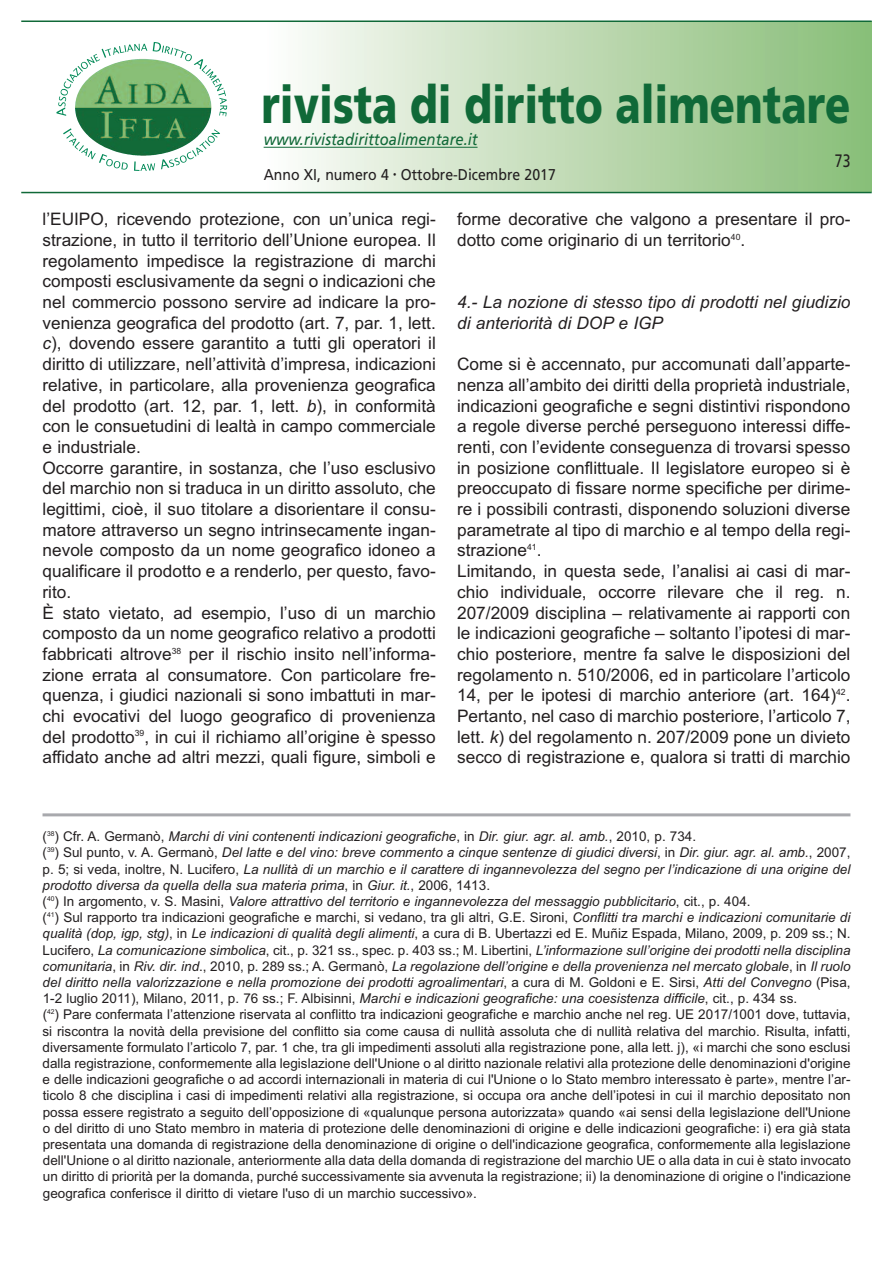
<style>
.page{position:relative;width:893px;height:1263px;background:#fff}
.page>*{position:absolute;margin:0;border:0;box-sizing:border-box;transform-origin:0 0}
.t1{font:900 52.5px "Frutiger";color:#106938;scale:.79 1}
.t2{font:18px "Frutiger";color:#231f20;scale:.78 1}
.t3{font:17.25px/20.7px "Arial";color:#231f20}
.t4{font:italic 17.25px/20.7px "Arial";color:#231f20}
.t5{font:italic 16.5px "Frutiger";color:#106938;scale:.9 1}
.t6{font:15.6px "Frutiger";color:#231f20;scale:.9 1}
.t7{font:13.5px/16.2px "Arial";color:#231f20}
.s1{font-style:italic}
</style>
<div class="page">
<div style="left:264px;top:21px;width:608px;height:170px;background:linear-gradient(to right,#fdfcfa,#87bc76)"></div>
<hr style="left:21px;top:21px;width:851px;height:1px;background:#106938">
<hr style="left:21px;top:192px;width:851px;height:1px;background:#106938">
<hr style="left:264px;top:147px;width:214px;height:1px;background:#106938">
<hr style="left:43px;top:813px;width:807px;height:3px;background:#a8a9ad">
<img style="left:147px;top:59px;width:6px;height:37px">
<svg style="left:63px;top:128px;width:65px;height:42px"></svg>
<svg style="left:134px;top:161px;width:21px;height:10px"></svg>
<svg style="left:161px;top:129px;width:59px;height:40px"></svg>
<svg style="left:56px;top:44px;width:91px;height:72px"></svg>
<svg style="left:153px;top:42px;width:74px;height:74px"></svg>
<h1 class="t1" style="left:262px;top:84px;width:747px">rivista di diritto alimentare</h1>
<p class="t5" style="left:264px;top:133px;width:239px">www.rivistadirittoalimentare.it</p>
<p class="t6" style="left:264px;top:168px;width:326px">Anno XI, numero 4 <sup>•</sup> Ottobre-Dicembre 2017</p>
<h2 class="t2" style="left:835px;top:153px;width:22px">73</h2>
<p class="t3" style="left:43px;top:209px;width:395px">l’eUIPO, ricevendo protezione, con un’unica regi&shy;strazione, in tutto il territorio dell’Unione europea. Il regolamento impedisce la registrazione di marchi composti esclusivamente da segni o indicazioni che nel commercio possono servire ad indicare la pro&shy;venienza geografica del prodotto (art. 7, par. 1, lett. <span class="s1">c</span>), dovendo essere garantito a tutti gli operatori il diritto di utilizzare, nell’attività d’impresa, indicazioni relative, in particolare, alla provenienza geografica del prodotto (art. 12, par. 1, lett. <span class="s1">b</span>), in conformità con le consuetudini di lealtà in campo commerciale e industriale.<br>Occorre garantire, in sostanza, che l’uso esclusivo del marchio non si traduca in un diritto assoluto, che legittimi, cioè, il suo titolare a disorientare il consu&shy;matore attraverso un segno intrinsecamente ingan&shy;nevole composto da un nome geografico idoneo a qualificare il prodotto e a renderlo, per questo, favo&shy;rito.<br>È stato vietato, ad esempio, l’uso di un marchio composto da un nome geografico relativo a prodotti fabbricati altrove<sup>38</sup> per il rischio insito nell’informa&shy;zione errata al consumatore. Con particolare fre&shy;quenza, i giudici nazionali si sono imbattuti in mar&shy;chi evocativi del luogo geografico di provenienza del prodotto<sup>39</sup>, in cui il richiamo all’origine è spesso affidato anche ad altri mezzi, quali figure, simboli e</p>
<p class="t3" style="left:457px;top:209px;width:395px">forme decorative che valgono a presentare il pro&shy;dotto come originario di un territorio<sup>40</sup>.</p>
<p class="t4" style="left:457px;top:292px;width:395px">4.- La nozione di stesso tipo di prodotti nel giudizio di anteriorità di DOP e IGP</p>
<p class="t3" style="left:457px;top:354px;width:395px">Come si è accennato, pur accomunati dall’apparte&shy;nenza all’ambito dei diritti della proprietà industriale, indicazioni geografiche e segni distintivi rispondono a regole diverse perché perseguono interessi diffe&shy;renti, con l’evidente conseguenza di trovarsi spesso in posizione conflittuale. Il legislatore europeo si è preoccupato di fissare norme specifiche per dirime&shy;re i possibili contrasti, disponendo soluzioni diverse parametrate al tipo di marchio e al tempo della regi&shy;strazione<sup>41</sup>.<br>Limitando, in questa sede, l’analisi ai casi di mar&shy;chio individuale, occorre rilevare che il reg. n.<br>207/2009 disciplina – relativamente ai rapporti con le indicazioni geografiche – soltanto l’ipotesi di mar&shy;chio posteriore, mentre fa salve le disposizioni del regolamento n. 510/2006, ed in particolare l’articolo 14, per le ipotesi di marchio anteriore (art. 164)<sup>42</sup>.<br>Pertanto, nel caso di marchio posteriore, l’articolo 7, lett. <span class="s1">k</span>) del regolamento n. 207/2009 pone un divieto secco di registrazione e, qualora si tratti di marchio</p>
<p class="t7" style="left:43px;top:828px;width:810px">(<sup>38</sup>) Cfr. A. Germanò, <span class="s1">Marchi di vini contenenti indicazioni geografiche</span>, in <span class="s1">Dir. giur. agr. al. amb.</span>, 2010, p. 734.<br>(<sup>39</sup>) Sul punto, v. A. Germanò, <span class="s1">Del latte e del vino: breve commento a cinque sentenze di giudici diversi</span>, in <span class="s1">Dir. giur. agr. al. amb.</span>, 2007, p. 5; si veda, inoltre, N. Lucifero, <span class="s1">La nullità di un marchio e il carattere di ingannevolezza del segno per l’indicazione di una origine del prodotto diversa da quella della sua materia prima</span>, in <span class="s1">Giur. it.</span>, 2006, 1413.<br>(<sup>40</sup>) In argomento, v. S. Masini, <span class="s1">Valore attrattivo del territorio e ingannevolezza del messaggio pubblicitario</span>, cit., p. 404.<br>(<sup>41</sup>) Sul rapporto tra indicazioni geografiche e marchi, si vedano, tra gli altri, G.e. Sironi, <span class="s1">Conflitti tra marchi e indicazioni comunitarie di qualità (dop, igp, stg)</span>, in <span class="s1">Le indicazioni di qualità degli alimenti</span>, a cura di b. Ubertazzi ed e. Muñiz espada, Milano, 2009, p. 209 ss.; N.<br>Lucifero, <span class="s1">La comunicazione simbolica</span>, cit., p. 321 ss., spec. p. 403 ss.; M. Libertini, <span class="s1">L’informazione sull’origine dei prodotti nella disciplina comunitaria</span>, in <span class="s1">Riv. dir. ind</span>., 2010, p. 289 ss.; A. Germanò, <span class="s1">La regolazione dell’origine e della provenienza nel mercato globale</span>, in <span class="s1">Il ruolo del diritto nella valorizzazione e nella promozione dei prodotti agroalimentari</span>, a cura di M. Goldoni e e. Sirsi, <span class="s1">Atti del Convegno</span> (Pisa, 1-2 luglio 2011), Milano, 2011, p. 76 ss.; F. Albisinni, <span class="s1">Marchi e indicazioni geografiche: una coesistenza difficile</span>, cit., p. 434 ss.<br>(<sup>42</sup>) Pare confermata l’attenzione riservata al conflitto tra indicazioni geografiche e marchio anche nel reg. Ue 2017/1001 dove, tuttavia, si riscontra la novità della previsione del conflitto sia come causa di nullità assoluta che di nullità relativa del marchio. risulta, infatti, diversamente formulato l’articolo 7, par. 1 che, tra gli impedimenti assoluti alla registrazione pone, alla lett. j), «i marchi che sono esclusi dalla registrazione, conformemente alla legislazione dell'Unione o al diritto nazionale relativi alla protezione delle denominazioni d'origine e delle indicazioni geografiche o ad accordi internazionali in materia di cui l'Unione o lo Stato membro interessato è parte», mentre l’ar&shy;ticolo 8 che disciplina i casi di impedimenti relativi alla registrazione, si occupa ora anche dell’ipotesi in cui il marchio depositato non possa essere registrato a seguito dell’opposizione di «qualunque persona autorizzata» quando «ai sensi della legislazione dell'Unione o del diritto di uno Stato membro in materia di protezione delle denominazioni di origine e delle indicazioni geografiche: i) era già stata presentata una domanda di registrazione della denominazione di origine o dell'indicazione geografica, conformemente alla legislazione dell'Unione o al diritto nazionale, anteriormente alla data della domanda di registrazione del marchio Ue o alla data in cui è stato invocato un diritto di priorità per la domanda, purché successivamente sia avvenuta la registrazione; ii) la denominazione di origine o l'indicazione geografica conferisce il diritto di vietare l'uso di un marchio successivo».</p>
</div>
